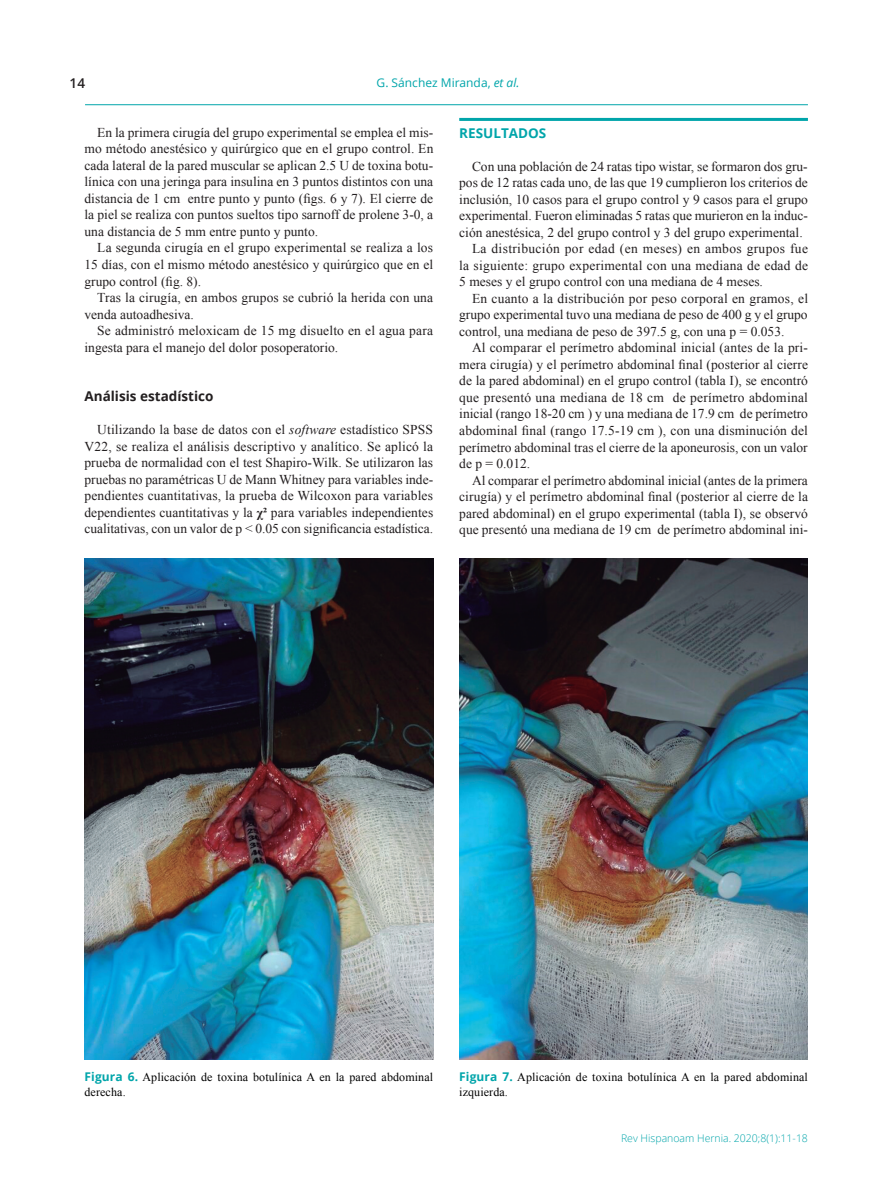
<style>
.page{position:relative;width:893px;height:1191px;background:#fff}
.page>*{position:absolute;margin:0;border:0;box-sizing:border-box;transform-origin:0 0}
.t1{font:13.5px/16.5px "Times New Roman";color:#231f20;text-align:justify}
.t2{font:13.5px "Times New Roman";letter-spacing:.02em;color:#231f20}
.t3{font:13.5px "Times New Roman";letter-spacing:.025em;color:#231f20}
.t4{font:700 13.5px "Open Sans";color:#231f20}
.t5{font:700 13.5px "Open Sans";color:#00a5aa}
.t6{font:600 13.5px "Open Sans";color:#231f20}
.t7{font:12px/15px "Times New Roman";letter-spacing:.01em;color:#000001}
.t8{font:12px "Open Sans";color:#00a5aa}
.t9{font:300 10.5px "Open Sans";color:#00a5aa}
.s1{font-style:italic}
.s2{font-weight:700}
.s3{font-family:"Open Sans";font-weight:700;color:#00a5aa}
</style>
<div class="page">
<hr style="left:85px;top:104px;width:723px;height:1px;background:#00a5aa">
<hr style="left:459px;top:118px;width:349px;height:3px;background:#00a5aa">
<img style="left:85px;top:559px;width:348px;height:500px">
<img style="left:459px;top:559px;width:349px;height:500px">
<p class="t6" style="left:70px;top:74px;width:17px">14</p>
<p class="t8" style="left:377px;top:75px;width:144px">G. Sánchez Miranda, <span class="s1">et al.</span></p>
<p class="t1" style="left:85px;top:124px;width:350px;text-indent:13px">En la primera cirugía del grupo experimental se emplea el mis&shy;mo método anestésico y quirúrgico que en el grupo control. En cada lateral de la pared muscular se aplican 2.5 U de toxina botu&shy;línica con una jeringa para insulina en 3 puntos distintos con una distancia de 1 cm entre punto y punto (figs. 6 y 7). El cierre de la piel se realiza con puntos sueltos tipo sarnoff de prolene 3-0, a una distancia de 5 mm entre punto y punto.</p>
<p class="t1" style="left:85px;top:239px;width:350px;text-indent:13px">La segunda cirugía en el grupo experimental se realiza a los 15 días, con el mismo método anestésico y quirúrgico que en el grupo control (fig. 8).</p>
<p class="t1" style="left:85px;top:289px;width:350px;text-indent:13px">Tras la cirugía, en ambos grupos se cubrió la herida con una venda autoadhesiva.</p>
<p class="t1" style="left:85px;top:322px;width:350px;text-indent:13px">Se administró meloxicam de 15 mg disuelto en el agua para ingesta para el manejo del dolor posoperatorio.</p>
<p class="t4" style="left:85px;top:386px;width:130px">Análisis estadístico</p>
<p class="t1" style="left:85px;top:421px;width:350px;text-indent:13px">Utilizando la base de datos con el <span class="s1">software</span> estadístico SPSS V22, se realiza el análisis descriptivo y analítico. Se aplicó la prueba de normalidad con el test Shapiro-Wilk. Se utilizaron las pruebas no paramétricas U de Mann Whitney para variables inde&shy;pendientes cuantitativas, la prueba de Wilcoxon para variables dependientes cuantitativas y la <span class="s2">χ²</span> para variables independientes cualitativas, con un valor de p &lt; 0.05 con significancia estadística.</p>
<p class="t5" style="left:459px;top:123px;width:89px">RESULTADOS</p>
<p class="t1" style="left:472px;top:158px;width:337px">Con una población de 24 ratas tipo wistar, se formaron dos gru-</p>
<p class="t1" style="left:459px;top:174px;width:350px">pos de 12 ratas cada uno, de las que 19 cumplieron los criterios de</p>
<p class="t1" style="left:459px;top:191px;width:350px">inclusión, 10 casos para el grupo control y 9 casos para el grupo</p>
<p class="t1" style="left:459px;top:207px;width:350px">experimental. Fueron eliminadas 5 ratas que murieron en la induc-</p>
<p class="t1" style="left:459px;top:224px;width:345px">ción anestésica, 2 del grupo control y 3 del grupo experimental.</p>
<p class="t3" style="left:472px;top:240px;width:338px">La distribución por edad (en meses) en ambos grupos fue</p>
<p class="t1" style="left:459px;top:257px;width:350px">la siguiente: grupo experimental con una mediana de edad de</p>
<p class="t1" style="left:459px;top:273px;width:305px">5 meses y el grupo control con una mediana de 4 meses.</p>
<p class="t1" style="left:472px;top:290px;width:338px">En cuanto a la distribución por peso corporal en gramos, el</p>
<p class="t1" style="left:459px;top:306px;width:350px">grupo experimental tuvo una mediana de peso de 400 g y el grupo</p>
<p class="t1" style="left:459px;top:323px;width:327px">control, una mediana de peso de 397.5 g, con una p = 0.053.</p>
<p class="t1" style="left:472px;top:339px;width:337px">Al comparar el perímetro abdominal inicial (antes de la pri-</p>
<p class="t1" style="left:459px;top:356px;width:350px">mera cirugía) y el perímetro abdominal final (posterior al cierre</p>
<p class="t1" style="left:459px;top:372px;width:350px">de la pared abdominal) en el grupo control (tabla I), se encontró</p>
<p class="t2" style="left:459px;top:388px;width:350px">que presentó una mediana de 18 cm de perímetro abdominal</p>
<p class="t1" style="left:459px;top:405px;width:350px">inicial (rango 18-20 cm ) y una mediana de 17.9 cm de perímetro</p>
<p class="t1" style="left:459px;top:422px;width:350px">abdominal final (rango 17.5-19 cm ), con una disminución del</p>
<p class="t1" style="left:459px;top:438px;width:350px">perímetro abdominal tras el cierre de la aponeurosis, con un valor</p>
<p class="t1" style="left:459px;top:455px;width:72px">de p = 0.012.</p>
<p class="t1" style="left:472px;top:471px;width:337px">Al comparar el perímetro abdominal inicial (antes de la primera</p>
<p class="t1" style="left:459px;top:488px;width:350px">cirugía) y el perímetro abdominal final (posterior al cierre de la</p>
<p class="t1" style="left:459px;top:504px;width:350px">pared abdominal) en el grupo experimental (tabla I), se observó</p>
<p class="t1" style="left:459px;top:521px;width:350px">que presentó una mediana de 19 cm de perímetro abdominal ini-</p>
<p class="t7" style="left:85px;top:1069px;width:350px"><span class="s3">Figura 6.</span> Aplicación de toxina botulínica A en la pared abdominal derecha.</p>
<p class="t7" style="left:459px;top:1069px;width:350px"><span class="s3">Figura 7.</span> Aplicación de toxina botulínica A en la pared abdominal izquierda.</p>
<p class="t9" style="left:621px;top:1130px;width:188px">Rev Hispanoam Hernia. 2020;8(1):11-18</p>
</div>
